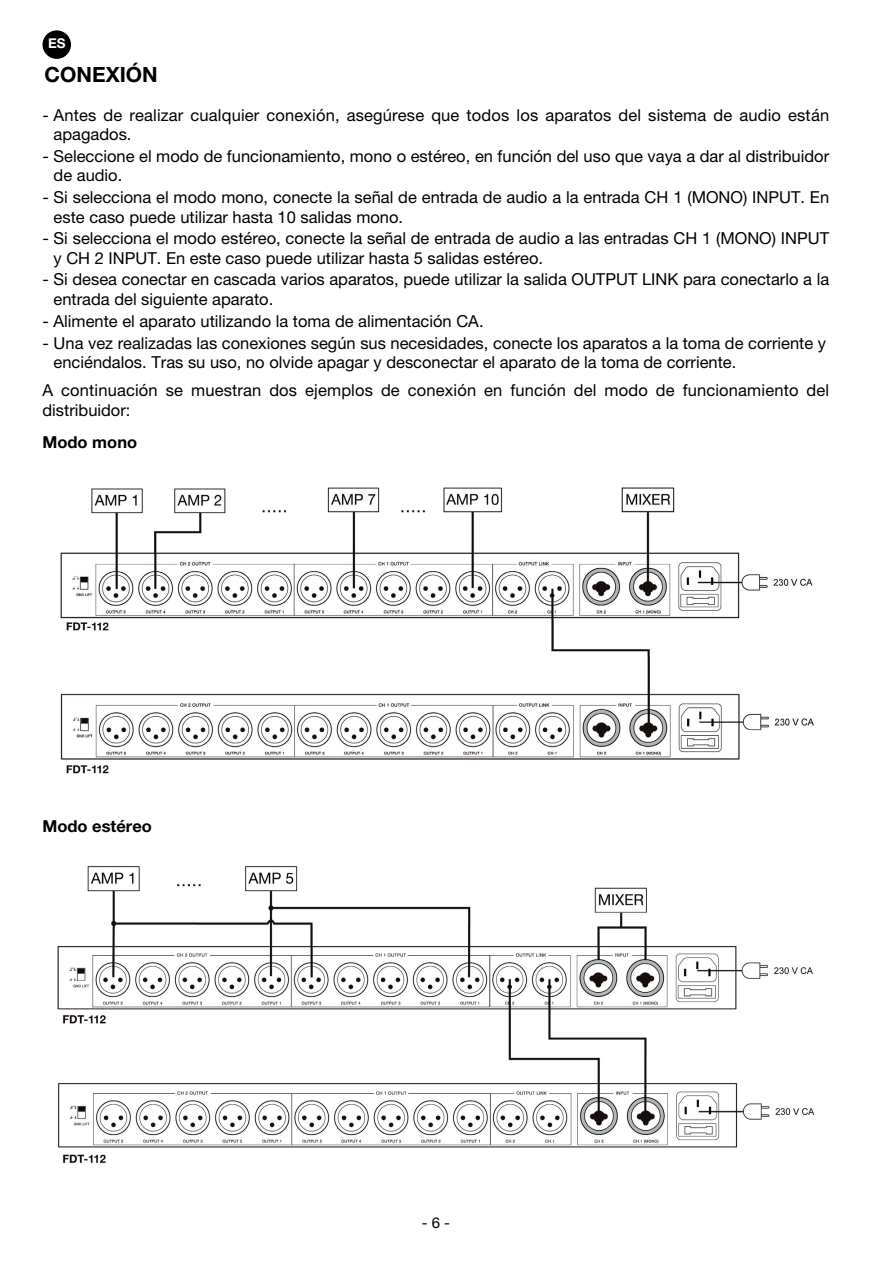
<style>
.page{position:relative;width:893px;height:1263px;background:#fff}
.page>*{position:absolute;margin:0;border:0;box-sizing:border-box;transform-origin:0 0}
.t1{font:700 21px "Helvetica Neue LT Pro";color:#000}
.t2{font:16.5px/19.5px "Helvetica Neue LT Pro";color:#000}
.t3{font:700 16.5px "Helvetica Neue LT Pro";color:#000}
.t4{font:15px "Helvetica Neue LT Pro";color:#000}
.t5{font:700 13.5px "Helvetica Neue LT Pro";color:#fff}
</style>
<div class="page">
<img style="left:60px;top:487px;width:754px;height:287px">
<img style="left:57px;top:866px;width:758px;height:297px">
<div style="left:43px;top:30px;width:28px;height:29px;background:#000;border-radius:50%"></div>
<p class="t5" style="left:48px;top:36px;width:19px">ES</p>
<p class="t1" style="left:45px;top:62px;width:115px">CONEXIÓN</p>
<p class="t2" style="left:54px;top:107px;width:777px;text-indent:-11px">- Antes de realizar cualquier conexión, asegúrese que todos los aparatos del sistema de audio están apagados.</p>
<p class="t2" style="left:54px;top:148px;width:777px;text-indent:-11px">- Seleccione el modo de funcionamiento, mono o estéreo, en función del uso que vaya a dar al distribuidor de audio.</p>
<p class="t2" style="left:54px;top:189px;width:777px;text-indent:-11px">- Si selecciona el modo mono, conecte la señal de entrada de audio a la entrada CH 1 (MONO) INPUT. En este caso puede utilizar hasta 10 salidas mono.</p>
<p class="t2" style="left:54px;top:230px;width:777px;text-indent:-11px">- Si selecciona el modo estéreo, conecte la señal de entrada de audio a las entradas CH 1 (MONO) INPUT y CH 2 INPUT. En este caso puede utilizar hasta 5 salidas estéreo.</p>
<p class="t2" style="left:54px;top:271px;width:777px;text-indent:-11px">- Si desea conectar en cascada varios aparatos, puede utilizar la salida OUTPUT LINK para conectarlo a la entrada del siguiente aparato.</p>
<p class="t2" style="left:43px;top:313px;width:443px">- Alimente el aparato utilizando la toma de alimentación CA.</p>
<p class="t2" style="left:43px;top:335px;width:785px">- Una vez realizadas las conexiones según sus necesidades, conecte los aparatos a la toma de corriente y</p>
<p class="t2" style="left:54px;top:354px;width:684px">enciéndalos. Tras su uso, no olvide apagar y desconectar el aparato de la toma de corriente.</p>
<p class="t2" style="left:43px;top:383px;width:788px">A continuación se muestran dos ejemplos de conexión en función del modo de funcionamiento del distribuidor:</p>
<p class="t3" style="left:43px;top:433px;width:96px">Modo mono</p>
<p class="t3" style="left:43px;top:816px;width:111px">Modo estéreo</p>
<p class="t4" style="left:422px;top:1218px;width:30px">- 6 -</p>
</div>
